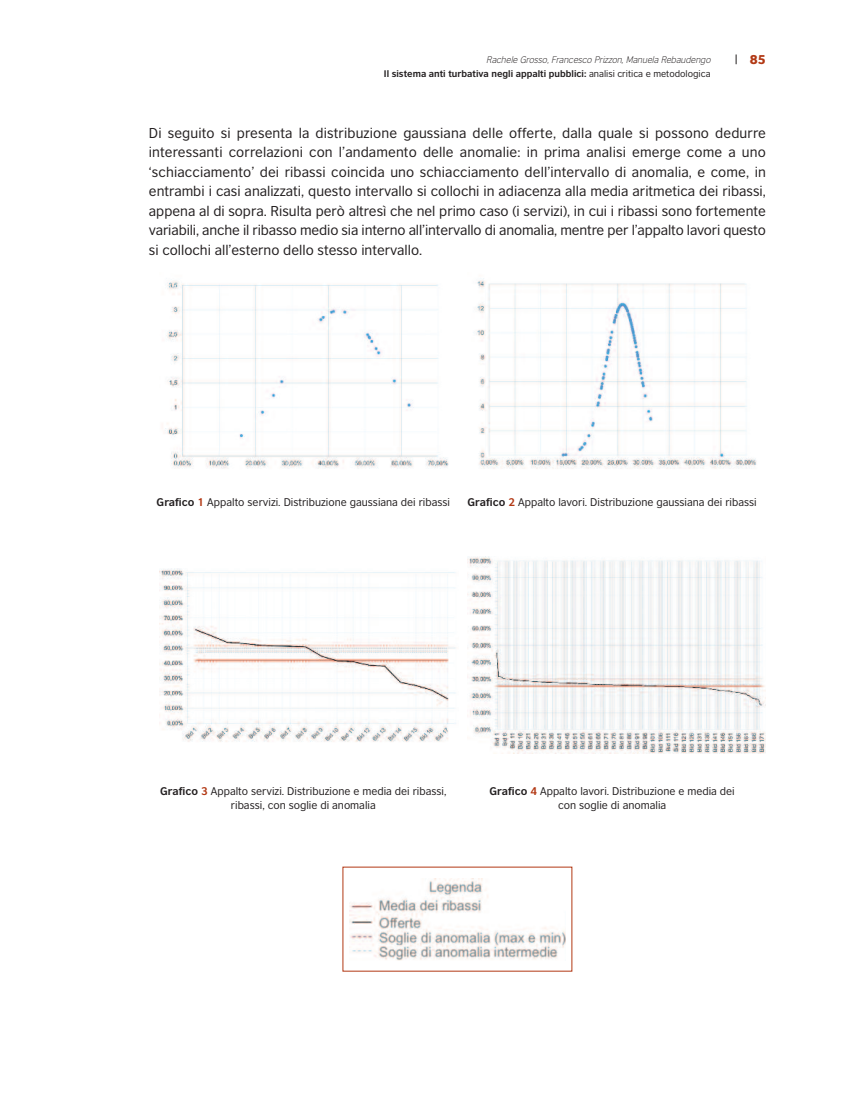
<style>
.page{position:relative;width:851px;height:1106px;background:#fff}
.page>*{position:absolute;margin:0;border:0;box-sizing:border-box;transform-origin:0 0}
.t1{font:13.5px/19.5px "British Council Sans";color:#231f20;text-align:justify}
.t2{font:900 12px "British Council Sans";color:#b23814}
.t3{font:10.5px "British Council Sans";color:#231f20}
.t4{font:700 9px "British Council Sans";color:#231f20}
.t5{font:italic 300 9px "British Council Sans";color:#231f20}
.s1{font-weight:400}
.s2{font-weight:700}
.s3{font-weight:700;color:#b23814}
</style>
<div class="page">
<img style="left:165px;top:281px;width:284px;height:188px">
<img style="left:476px;top:278px;width:281px;height:191px">
<img style="left:160px;top:568px;width:296px;height:174px">
<img style="left:467px;top:557px;width:298px;height:196px">
<img style="left:349px;top:878px;width:216px;height:82px">
<p class="t5" style="left:486px;top:57px;width:228px">Rachele Grosso, Francesco Prizzon, Manuela Rebaudengo</p>
<p class="t2" style="left:749px;top:55px;width:17px">85</p>
<p class="t4" style="left:384px;top:70px;width:328px">Il sistema anti turbativa negli appalti pubblici: <span class="s1">analisi critica e metodologica</span></p>
<p class="t1" style="left:149px;top:124px;width:618px">Di seguito si presenta la distribuzione gaussiana delle offerte, dalla quale si possono dedurre interessanti correlazioni con l’andamento delle anomalie: in prima analisi emerge come a uno ‘schiacciamento’ dei ribassi coincida uno schiacciamento dell’intervallo di anomalia, e come, in entrambi i casi analizzati, questo intervallo si collochi in adiacenza alla media aritmetica dei ribassi, appena al di sopra. Risulta però altresì che nel primo caso (i servizi), in cui i ribassi sono fortemente variabili, anche il ribasso medio sia interno all’intervallo di anomalia, mentre per l’appalto lavori questo si collochi all’esterno dello stesso intervallo.</p>
<p class="t3" style="left:157px;top:498px;width:295px"><span class="s2">Grafico</span> <span class="s3">1</span> Appalto servizi. Distribuzione gaussiana dei ribassi</p>
<p class="t3" style="left:467px;top:498px;width:290px"><span class="s2">Grafico</span> <span class="s3">2</span> Appalto lavori. Distribuzione gaussiana dei ribassi</p>
<p class="t3" style="left:160px;top:787px;width:288px"><span class="s2">Grafico</span> <span class="s3">3</span> Appalto servizi. Distribuzione e media dei ribassi,</p>
<p class="t3" style="left:489px;top:787px;width:247px"><span class="s2">Grafico</span> <span class="s3">4</span> Appalto lavori. Distribuzione e media dei</p>
<p class="t3" style="left:231px;top:800px;width:146px">ribassi, con soglie di anomalia</p>
<p class="t3" style="left:558px;top:800px;width:110px">con soglie di anomalia</p>
</div>
